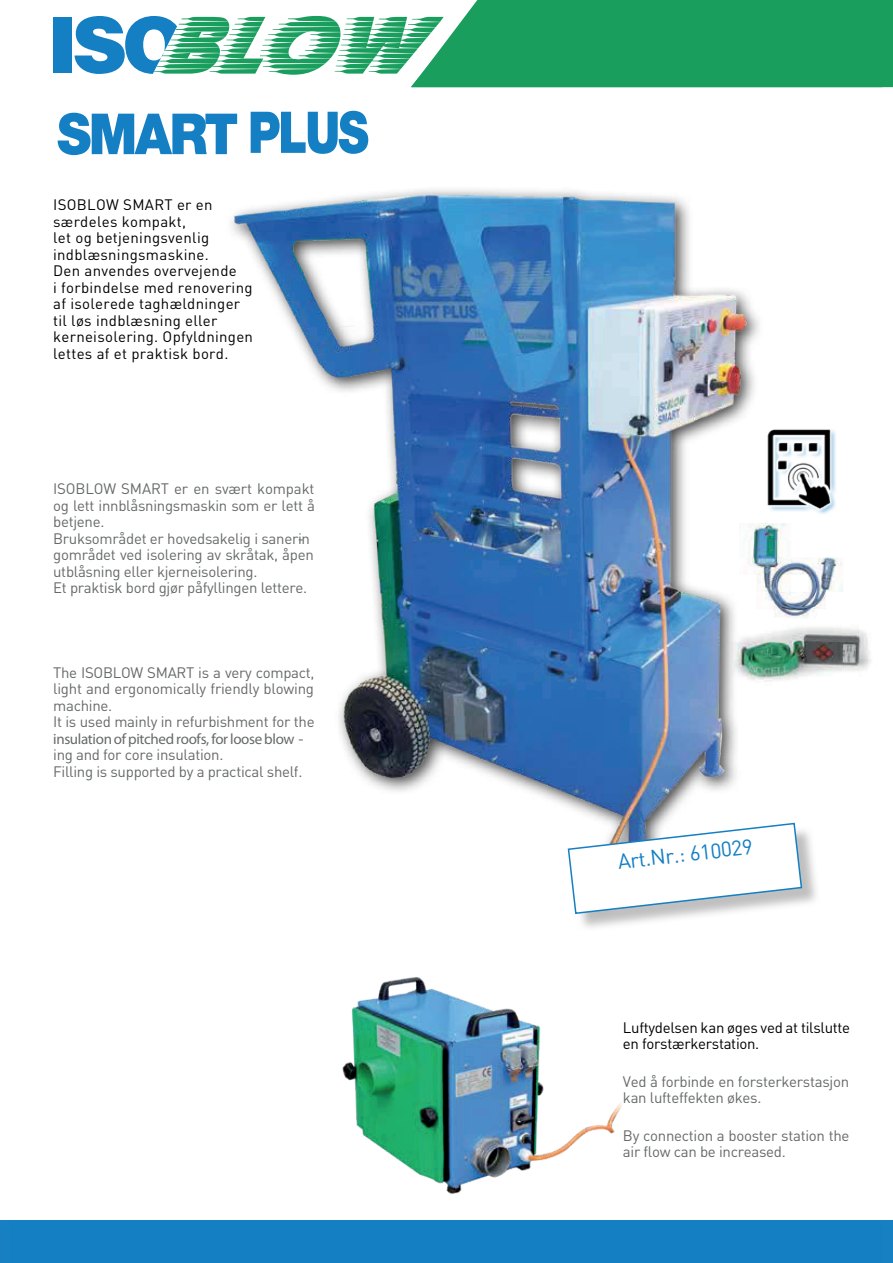
<style>
.page{position:relative;width:893px;height:1263px;background:#fff}
.page>*{position:absolute;margin:0;border:0;box-sizing:border-box;transform-origin:0 0}
.t1{font:21px "DIN";color:#147fc3}
.t2{font:15px/16.5px "DIN";letter-spacing:-.02em;color:#66696a}
.t3{font:15px/16.5px "DIN";letter-spacing:.02em;color:#000001}
.t4{font:15px/16.5px "DIN";letter-spacing:-.02em;color:#000001}
.t5{font:15px "Myriad Pro";letter-spacing:-.02em;color:#66696a}
.s1{font-family:"DIN"}
</style>
<div class="page">
<div style="left:0;top:1220px;width:893px;height:43px;background:#1680c3"></div>
<div style="left:53px;top:17px;width:18px;height:55px;background:#147fc3"></div>
<svg style="left:251px;top:111px;width:117px;height:43px"></svg>
<svg style="left:58px;top:113px;width:179px;height:42px"></svg>
<img style="left:343px;top:977px;width:279px;height:217px">
<img style="left:767px;top:429px;width:69px;height:85px">
<img style="left:764px;top:627px;width:107px;height:55px">
<img style="left:231px;top:189px;width:530px;height:633px">
<img style="left:740px;top:523px;width:103px;height:96px">
<svg style="left:581px;top:831px;width:235px;height:97px"></svg>
<svg style="left:567px;top:822px;width:236px;height:93px"></svg>
<svg style="left:75px;top:0;width:818px;height:87px"></svg>
<p class="t3" style="left:53px;top:196px;width:201px">ISOBLOW SMART er en særdeles kompakt,<br>let og betjeningsvenlig indblæsningsmaskine.<br>Den anvendes overvejende<br>i forbindelse med renovering af isolerede taghældninger til løs indblæsning eller kerneisolering. Opfyldningen lettes af et praktisk bord.</p>
<p class="t2" style="left:53px;top:480px;width:263px">ISOBLOW SMART er en svært kompakt og lett innblåsningsmaskin som er lett å betjene.<br>Bruksområdet er hovedsakelig i saner-in gområdet ved isolering av skråtak, åpen utblåsning eller kjerneisolering.<br>Et praktisk bord gjør påfyllingen lettere.</p>
<p class="t2" style="left:53px;top:664px;width:263px">The ISOBLOW SMART is a very compact, light and ergonomically friendly blowing machine.<br>It is used mainly in refurbishment for the</p>
<p class="t5" style="left:53px;top:730px;width:252px">insulationofpitchedroofs,forlooseblow <span class="s1">-</span></p>
<p class="t2" style="left:53px;top:746px;width:251px">ing and for core insulation.<br>Filling is supported by a practical shelf.</p>
<h1 class="t1" style="left:617px;top:848px;width:137px;rotate:-6deg">Art.N r.:610029</h1>
<p class="t4" style="left:623px;top:1019px;width:229px">Luftydelsen kan øges ved at tilslutte en forstærkerstation.</p>
<p class="t2" style="left:623px;top:1073px;width:228px">Ved å forbinde en forsterkerstasjon kan lufteffekten økes.</p>
<p class="t2" style="left:623px;top:1127px;width:228px">By connection a booster station the air flow can be increased.</p>
</div>
